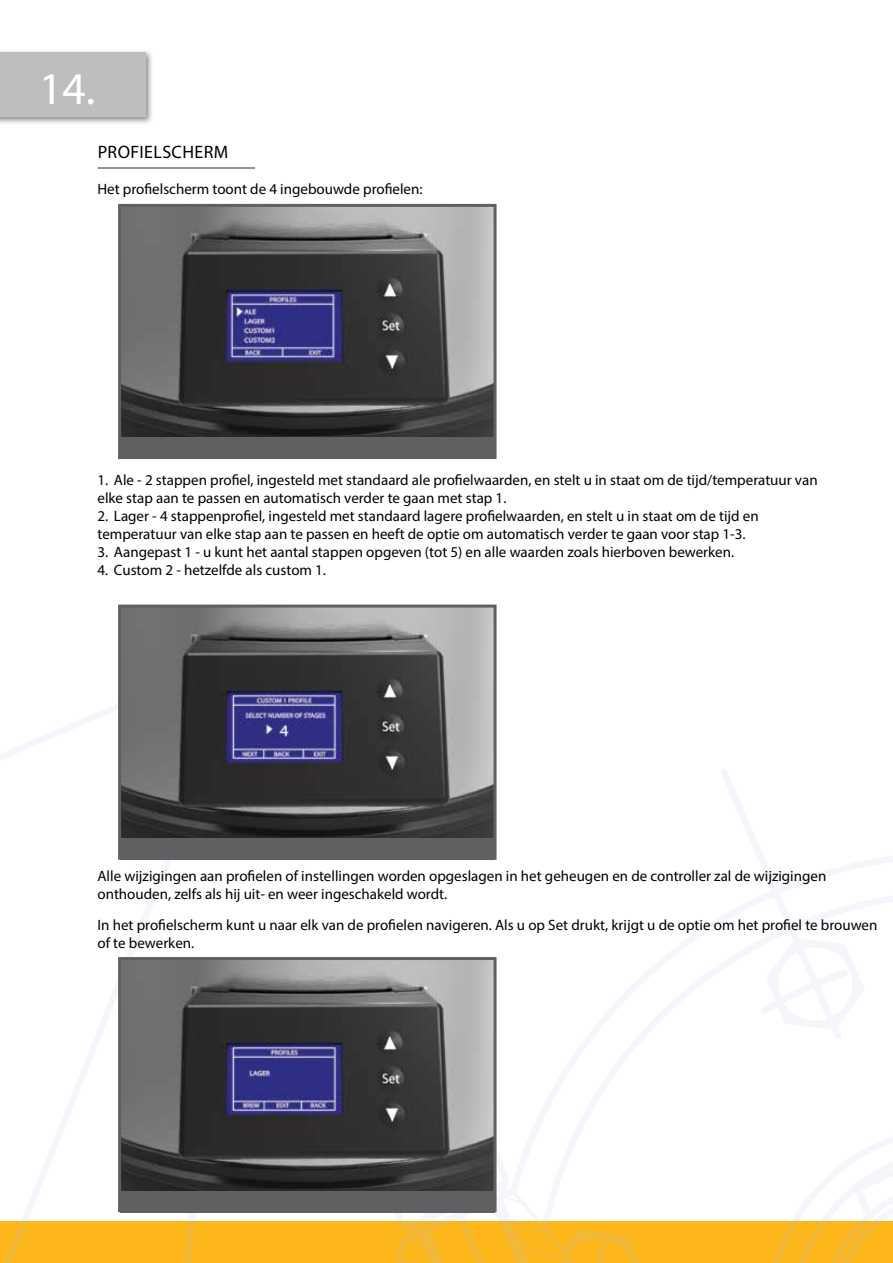
<style>
.page{position:relative;width:893px;height:1263px;background:#fff}
.page>*{position:absolute;margin:0;border:0;box-sizing:border-box;transform-origin:0 0}
.t1{font:45.6px "Myriad Pro";color:#fff}
.t2{font:18px "Myriad Pro";letter-spacing:.02em;color:#000}
.t3{font:15px/18px "Myriad Pro";color:#000}
</style>
<div class="page">
<div style="left:0;top:49px;width:153px;height:77px;background:#000;opacity:.45"></div>
<div style="left:0;top:52px;width:145px;height:65px;background:#bcbec0"></div>
<svg style="left:0;top:704px;width:893px;height:559px"></svg>
<hr style="left:98px;top:167px;width:157px;height:2px;background:#6d6e71">
<img style="left:122px;top:208px;width:371px;height:230px">
<div style="left:118px;top:204px;width:379px;height:255px;border:3px solid #5f6062"></div>
<div style="left:120px;top:438px;width:375px;height:21px;background:#5f6062"></div>
<img style="left:122px;top:609px;width:371px;height:229px">
<div style="left:118px;top:605px;width:379px;height:255px;border:3px solid #5f6062"></div>
<div style="left:120px;top:838px;width:375px;height:22px;background:#5f6062"></div>
<img style="left:122px;top:961px;width:371px;height:230px">
<div style="left:118px;top:957px;width:379px;height:255px;border:3px solid #5f6062"></div>
<div style="left:120px;top:1191px;width:375px;height:21px;background:#5f6062"></div>
<h1 class="t1" style="left:39px;top:61px;width:58px">14.</h1>
<p class="t2" style="left:98px;top:141px;width:132px">PROFIELSCHERM</p>
<p class="t3" style="left:98px;top:180px;width:326px">Het profielscherm toont de 4 ingebouwde profielen:</p>
<p class="t3" style="left:98px;top:471px;width:722px">1. Ale - 2 stappen profiel, ingesteld met standaard ale profielwaarden, en stelt u in staat om de tijd/temperatuur van elke stap aan te passen en automatisch verder te gaan met stap 1.</p>
<p class="t3" style="left:98px;top:507px;width:663px">2. Lager - 4 stappenprofiel, ingesteld met standaard lagere profielwaarden, en stelt u in staat om de tijd en temperatuur van elke stap aan te passen en heeft de optie om automatisch verder te gaan voor stap 1-3.</p>
<p class="t3" style="left:98px;top:543px;width:638px">3. Aangepast 1 - u kunt het aantal stappen opgeven (tot 5) en alle waarden zoals hierboven bewerken.</p>
<p class="t3" style="left:98px;top:561px;width:230px">4. Custom 2 - hetzelfde als custom 1.</p>
<p class="t3" style="left:98px;top:867px;width:730px">Alle wijzigingen aan profielen of instellingen worden opgeslagen in het geheugen en de controller zal de wijzigingen onthouden, zelfs als hij uit- en weer ingeschakeld wordt.</p>
<p class="t3" style="left:98px;top:916px;width:781px">In het profielscherm kunt u naar elk van de profielen navigeren. Als u op Set drukt, krijgt u de optie om het profiel te brouwen of te bewerken.</p>
</div>
